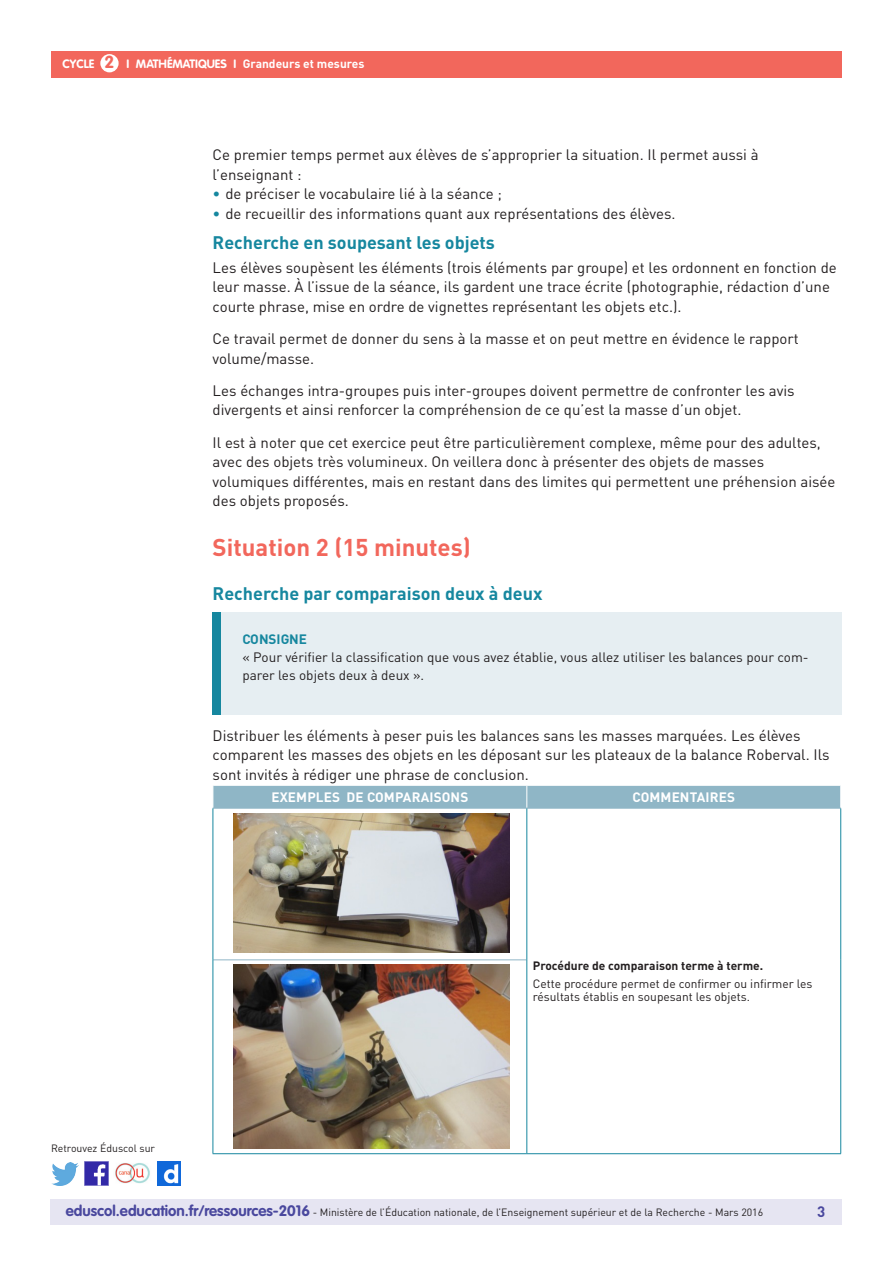
<style>
.page{position:relative;width:893px;height:1263px;background:#fff}
.page>*{position:absolute;margin:0;border:0;box-sizing:border-box;transform-origin:0 0}
._03_Titre_de_niveau{font:700 24px "DIN Pro";color:#f2675c}
._04_Titre_de_niveau{font:700 18px "DIN Pro";color:#16879f}
.t1{font:700 17.25px "VAG Rounded Std";color:#f2675c}
._06_Texte_courant{font:15px/19.5px "DIN Pro";color:#231f20}
._08_Liste_à_puces_ni{font:15px "DIN Pro";color:#231f20}
.t2{font:700 15px "DIN Pro";color:#4a489e}
._15_texte_encadré{font:13.5px/18px "DIN Pro";color:#231f20}
.Titre_têtière_tablea{font:700 13.5px "DIN Pro";letter-spacing:.01em;color:#fff}
._15_Titre_encadré{font:700 13.5px "DIN Pro";color:#16879f}
.Texte_courant_tablea{font:12px/13.5px "DIN Pro";color:#231f20}
.Texte_gras_noir{font:700 12px "DIN Pro";color:#231f20}
.t3{font:700 12px "VAG Rounded Std";color:#fff}
.t4{font:700 12px "DIN Pro";color:#fff}
.t5{font:10.5px "DIN Pro";color:#231f20}
.s1{color:#16879f}
.s2{font-family:"VAG Rounded Std";font-weight:700;font-size:15px;color:#4a489e}
</style>
<div class="page">
<div style="left:50px;top:1199px;width:791px;height:26px;background:#e6e5f2"></div>
<div style="left:51px;top:51px;width:791px;height:27px;background:#f2675c"></div>
<div style="left:100px;top:54px;width:19px;height:18px;background:#fff;border-radius:50%"></div>
<img style="left:85px;top:1162px;width:23px;height:23px">
<img style="left:51px;top:1163px;width:28px;height:22px">
<img style="left:158px;top:1162px;width:22px;height:23px">
<img style="left:115px;top:1163px;width:35px;height:21px">
<div style="left:213px;top:786px;width:628px;height:22px;background:#8fb6c6"></div>
<hr style="left:213px;top:808px;width:314px;height:1px;background:#8fb6c6">
<hr style="left:527px;top:808px;width:314px;height:1px;background:#8fb6c6">
<hr style="left:213px;top:959px;width:313px;height:1px;background:#8fb6c6">
<hr style="left:213px;top:808px;width:1px;height:152px;background:#16879f">
<hr style="left:526px;top:808px;width:1px;height:152px;background:#16879f">
<hr style="left:840px;top:808px;width:1px;height:152px;background:#16879f">
<hr style="left:213px;top:960px;width:1px;height:193px;background:#16879f">
<hr style="left:526px;top:960px;width:1px;height:193px;background:#16879f">
<hr style="left:840px;top:960px;width:1px;height:193px;background:#16879f">
<hr style="left:213px;top:1153px;width:314px;height:1px;background:#16879f">
<hr style="left:527px;top:1153px;width:314px;height:1px;background:#16879f">
<div style="left:213px;top:612px;width:629px;height:102px;background:#e6eef2"></div>
<div style="left:213px;top:612px;width:8px;height:102px;background:#16879f"></div>
<img style="left:234px;top:813px;width:275px;height:139px">
<img style="left:234px;top:964px;width:275px;height:185px">
<p class="t1" style="left:105px;top:52px;width:11px">2</p>
<p class="t4" style="left:243px;top:56px;width:123px">Grandeurs et mesures</p>
<p class="t3" style="left:63px;top:57px;width:33px">CYCLE</p>
<p class="t3" style="left:127px;top:57px;width:111px">I MATHÉMATIQUES I</p>
<p class="_06_Texte_courant" style="left:213px;top:145px;width:547px">Ce premier temps permet aux élèves de s’approprier la situation. Il permet aussi à l’enseignant :</p>
<p class="_08_Liste_à_puces_ni" style="left:213px;top:184px;width:291px"><span class="s1">•</span> de préciser le vocabulaire lié à la séance ;</p>
<p class="_08_Liste_à_puces_ni" style="left:213px;top:204px;width:464px"><span class="s1">•</span> de recueillir des informations quant aux représentations des élèves.</p>
<p class="_04_Titre_de_niveau" style="left:213px;top:231px;width:284px">Recherche en soupesant les objets</p>
<p class="_06_Texte_courant" style="left:213px;top:257px;width:626px">Les élèves soupèsent les éléments (trois éléments par groupe) et les ordonnent en fonction de leur masse. À l’issue de la séance, ils gardent une trace écrite (photographie, rédaction d’une courte phrase, mise en ordre de vignettes représentant les objets etc.).</p>
<p class="_06_Texte_courant" style="left:213px;top:329px;width:588px">Ce travail permet de donner du sens à la masse et on peut mettre en évidence le rapport volume/masse.</p>
<p class="_06_Texte_courant" style="left:213px;top:380px;width:584px">Les échanges intra-groupes puis inter-groupes doivent permettre de confronter les avis divergents et ainsi renforcer la compréhension de ce qu’est la masse d’un objet.</p>
<p class="_06_Texte_courant" style="left:213px;top:432px;width:624px">Il est à noter que cet exercice peut être particulièrement complexe, même pour des adultes, avec des objets très volumineux. On veillera donc à présenter des objets de masses volumiques différentes, mais en restant dans des limites qui permettent une préhension aisée des objets proposés.</p>
<p class="_03_Titre_de_niveau" style="left:213px;top:532px;width:260px">Situation 2 (15 minutes)</p>
<p class="_04_Titre_de_niveau" style="left:213px;top:582px;width:331px">Recherche par comparaison deux à deux</p>
<p class="_15_Titre_encadré" style="left:242px;top:630px;width:66px">CONSIGNE</p>
<p class="_15_texte_encadré" style="left:242px;top:648px;width:568px">« Pour vérifier la classification que vous avez établie, vous allez utiliser les balances pour com&shy;parer les objets deux à deux ».</p>
<p class="_06_Texte_courant" style="left:213px;top:725px;width:618px">Distribuer les éléments à peser puis les balances sans les masses marquées. Les élèves comparent les masses des objets en les déposant sur les plateaux de la balance Roberval. Ils sont invités à rédiger une phrase de conclusion.</p>
<p class="Titre_têtière_tablea" style="left:271px;top:788px;width:198px">EXEMPLES DE COMPARAISONS</p>
<p class="Titre_têtière_tablea" style="left:633px;top:788px;width:104px">COMMENTAIRES</p>
<p class="t5" style="left:51px;top:1141px;width:106px">Retrouvez Éduscol sur</p>
<p class="Texte_gras_noir" style="left:533px;top:958px;width:232px">Procédure de comparaison terme à terme.</p>
<p class="Texte_courant_tablea" style="left:533px;top:976px;width:281px">Cette procédure permet de confirmer ou infirmer les résultats établis en soupesant les objets.</p>
<p class="t5" style="left:66px;top:1205px;width:699px"><span class="s2">eduscol.education.fr/ressources-2016</span> - Ministère de l’Éducation nationale, de l’Enseignement supérieur et de la Recherche - Mars 2016</p>
<p class="t2" style="left:817px;top:1201px;width:10px">3</p>
</div>
